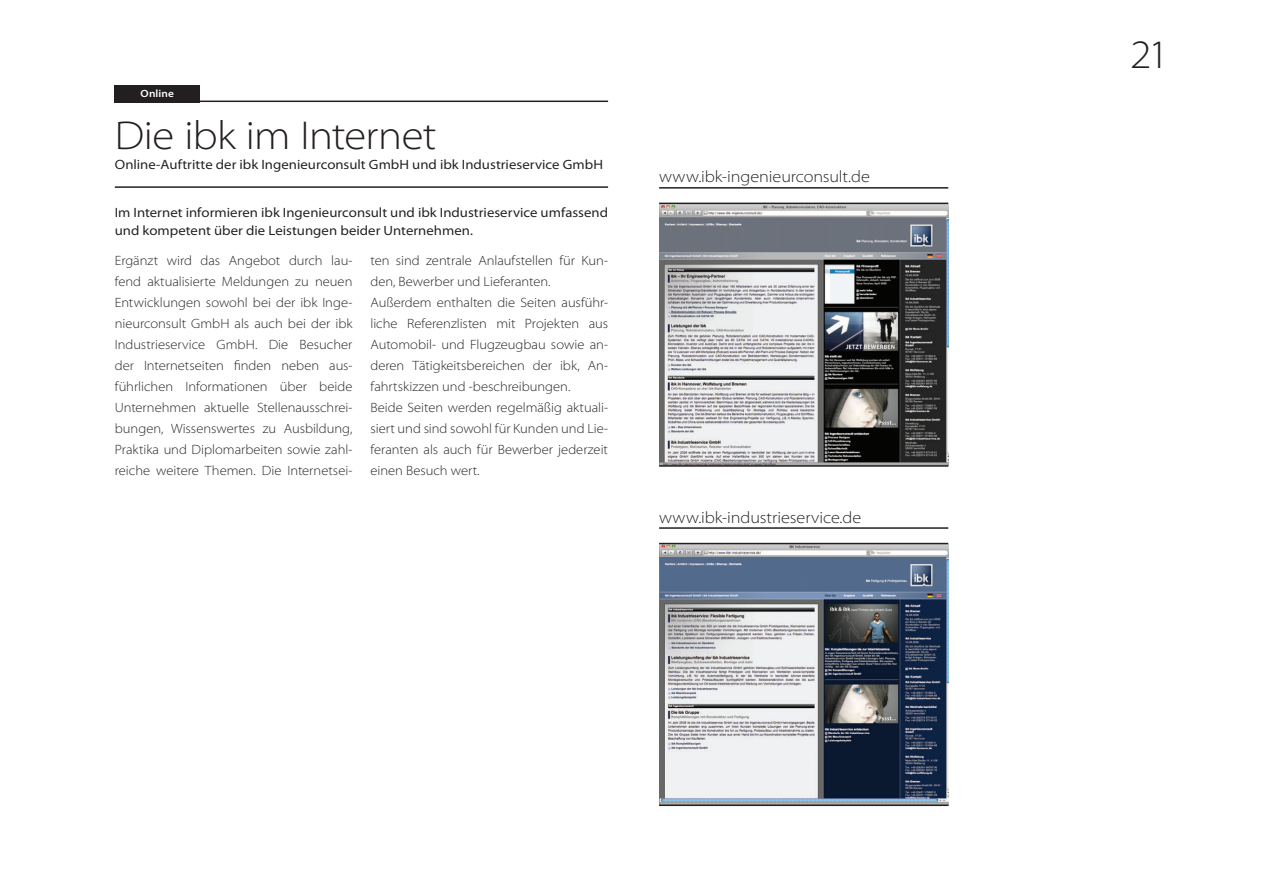
<style>
.page{position:relative;width:1263px;height:893px;background:#fff}
.page>*{position:absolute;margin:0;border:0;box-sizing:border-box;transform-origin:0 0}
.t1{font:300 semi-expanded 40.5px "Myriad Pro";letter-spacing:-.015em;color:#231f20}
.t2{font:300 semi-expanded 16.5px "Myriad Pro";letter-spacing:-.005em;color:#231f20}
.t3{font:300 semi-expanded 13.5px/21px "Myriad Pro";color:#231f20;text-align:justify}
.t4{font:semi-expanded 13.5px/18px "Myriad Pro";letter-spacing:.005em;color:#231f20}
.t5{font:600 semi-expanded 10.5px "Myriad Pro";letter-spacing:.015em;color:#fff}
</style>
<div class="page">
<img style="left:659px;top:204px;width:289px;height:261px">
<img style="left:659px;top:544px;width:289px;height:260px">
<hr style="left:659px;top:187px;width:289px;height:2px;background:#231f20">
<hr style="left:659px;top:203px;width:289px;height:1px;background:#231f20">
<hr style="left:659px;top:465px;width:289px;height:2px;background:#231f20">
<hr style="left:659px;top:543px;width:289px;height:1px;background:#231f20">
<hr style="left:659px;top:804px;width:289px;height:2px;background:#231f20">
<hr style="left:659px;top:527px;width:289px;height:2px;background:#231f20">
<hr style="left:115px;top:186px;width:493px;height:2px;background:#231f20">
<hr style="left:171px;top:101px;width:437px;height:1px;background:#231f20">
<div style="left:115px;top:85px;width:85px;height:17px;background:#231f20"></div>
<p class="t5" style="left:141px;top:88px;width:35px">Online</p>
<h1 class="t1" style="left:115px;top:113px;width:323px">Die ibk im Internet</h1>
<p class="t4" style="left:115px;top:156px;width:490px">Online-Auftritte der ibk Ingenieurconsult GmbH und ibk Industrieservice GmbH</p>
<p class="t4" style="left:115px;top:204px;width:495px">Im Internet informieren ibk Ingenieurconsult und ibk Industrieservice umfassend und kompetent über die Leistungen beider Unternehmen.</p>
<p class="t3" style="left:115px;top:250px;width:239px">Ergänzt wird das Angebot durch lau&shy;fend aktualisierte Meldungen zu neuen Entwicklungen sowohl bei der ibk Inge&shy;nieurconsult GmbH als auch bei der ibk Industrieservice GmbH. Die Besucher der Internetseiten finden neben aus&shy;führlichen Informationen über beide Unternehmen aktuelle Stellenausschrei&shy;bungen, Wissenswertes zu Ausbildung, Praktika und Diplomarbeiten sowie zahl&shy;reiche weitere Themen. Die Internetsei-</p>
<p class="t3" style="left:370px;top:250px;width:239px;text-align:left">ten sind zentrale Anlaufstellen für Kun&shy;den, Bewerber und Lieferanten.<br>Außerdem enthalten die Seiten ausführ&shy;liche Referenzlisten mit Projekten aus Automobil- und Flugzeugbau sowie an&shy;deren Tätigkeitsbereichen der ibk, An&shy;fahrtskizzen und -beschreibungen.<br>Beide Seiten werden regelmäßig aktuali&shy;siert und sind sowohl für Kunden und Lie&shy;feranten als auch für Bewerber jederzeit einen Besuch wert.</p>
<p class="t2" style="left:659px;top:168px;width:212px">www.ibk-ingenieurconsult.de</p>
<p class="t2" style="left:659px;top:508px;width:204px">www.ibk-industrieservice.de</p>
<h1 class="t1" style="left:1130px;top:32px;width:41px">21</h1>
</div>
